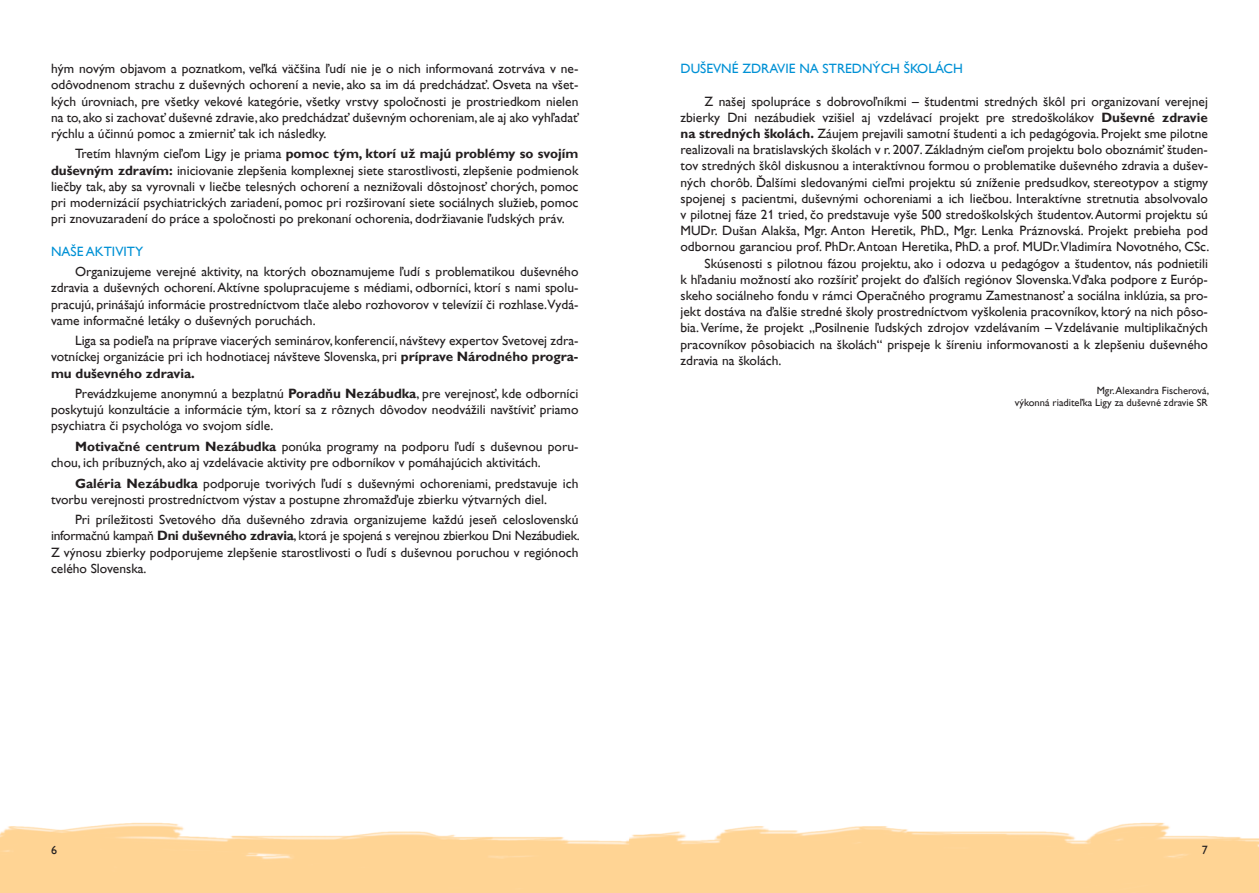
<style>
.page{position:relative;width:1259px;height:893px;background:#fff}
.page>*{position:absolute;margin:0;border:0;box-sizing:border-box;transform-origin:0 0}
.t1{font:13.5px/16.2px "Hq Sans Pro TT";color:#231f20;text-align:justify}
.t2{font:13.5px "Hq Sans Pro TT";color:#0091d5}
.t3{font:12px "Hq Sans Pro TT";color:#231f20}
.t4{font:10.5px/12.6px "Hq Sans Pro TT";color:#231f20;text-align:right}
.s1{font-weight:700}
</style>
<div class="page">
<img style="left:0;top:822px;width:1259px;height:71px">
<p class="t1" style="left:51px;top:62px;width:529px">hým novým objavom a poznatkom, veľká väčšina ľudí nie je o nich informovaná zotrváva v ne&shy;odôvodnenom strachu z duševných ochorení a nevie, ako sa im dá predchádzať. Osveta na všet&shy;kých úrovniach, pre všetky vekové kategórie, všetky vrstvy spoločnosti je prostriedkom nielen na to, ako si zachovať duševné zdravie, ako predchádzať duševným ochoreniam, ale aj ako vyhľadať rýchlu a účinnú pomoc a zmierniť tak ich následky.</p>
<p class="t1" style="left:51px;top:147px;width:529px;text-indent:24px">Tretím hlavným cieľom Ligy je priama <span class="s1">pomoc tým, ktorí už majú problémy so svojím duševným zdravím:</span> iniciovanie zlepšenia komplexnej siete starostlivosti, zlepšenie podmienok liečby tak, aby sa vyrovnali v liečbe telesných ochorení a neznižovali dôstojnosť chorých, pomoc pri modernizácií psychiatrických zariadení, pomoc pri rozširovaní siete sociálnych služieb, pomoc pri znovuzaradení do práce a spoločnosti po prekonaní ochorenia, dodržiavanie ľudských práv.</p>
<p class="t2" style="left:51px;top:246px;width:94px">NAŠE AKTIVITY</p>
<p class="t1" style="left:51px;top:265px;width:529px;text-indent:24px">Organizujeme verejné aktivity, na ktorých oboznamujeme ľudí s problematikou duševného zdravia a duševných ochorení. Aktívne spolupracujeme s médiami, odborníci, ktorí s nami spolu&shy;pracujú, prinášajú informácie prostredníctvom tlače alebo rozhovorov v televízií či rozhlase.Vydá&shy;vame informačné letáky o duševných poruchách.</p>
<p class="t1" style="left:51px;top:334px;width:529px;text-indent:24px">Liga sa podieľa na príprave viacerých seminárov, konferencií, návštevy expertov Svetovej zdra&shy;votníckej organizácie pri ich hodnotiacej návšteve Slovenska, pri <span class="s1">príprave Národného progra&shy;mu duševného zdravia.</span></p>
<p class="t1" style="left:51px;top:387px;width:529px;text-indent:24px">Prevádzkujeme anonymnú a bezplatnú <span class="s1">Poradňu Nezábudka</span>, pre verejnosť, kde odborníci poskytujú konzultácie a informácie tým, ktorí sa z rôznych dôvodov neodvážili navštíviť priamo psychiatra či psychológa vo svojom sídle.</p>
<p class="t1" style="left:51px;top:439px;width:529px;text-indent:24px"><span class="s1">Motivačné centrum Nezábudka</span> ponúka programy na podporu ľudí s duševnou poru&shy;chou, ich príbuzných, ako aj vzdelávacie aktivity pre odborníkov v pomáhajúcich aktivitách.</p>
<p class="t1" style="left:51px;top:476px;width:529px;text-indent:24px"><span class="s1">Galéria Nezábudka</span> podporuje tvorivých ľudí s duševnými ochoreniami, predstavuje ich tvorbu verejnosti prostredníctvom výstav a postupne zhromažďuje zbierku výtvarných diel.</p>
<p class="t1" style="left:51px;top:513px;width:530px;text-indent:24px">Pri príležitosti Svetového dňa duševného zdravia organizujeme každú jeseň celoslovenskú informačnú kampaň <span class="s1">Dni duševného zdravia</span>, ktorá je spojená s verejnou zbierkou Dni Nezábudiek.<br>Z výnosu zbierky podporujeme zlepšenie starostlivosti o ľudí s duševnou poruchou v regiónoch celého Slovenska.</p>
<p class="t2" style="left:680px;top:64px;width:284px">DUŠEVNÉ ZDRAVIE NA STREDNÝCH ŠKOLÁCH</p>
<p class="t1" style="left:704px;top:94px;width:505px">Z našej spolupráce s dobrovoľníkmi – študentmi stredných škôl pri organizovaní verejnej</p>
<p class="t1" style="left:680px;top:110px;width:529px">zbierky Dni nezábudiek vzišiel aj vzdelávací projekt pre stredoškolákov <span class="s1">Duševné zdravie</span></p>
<p class="t1" style="left:680px;top:127px;width:529px"><span class="s1">na stredných školách.</span> Záujem prejavili samotní študenti a ich pedagógovia. Projekt sme pilotne</p>
<p class="t1" style="left:680px;top:143px;width:529px">realizovali na bratislavských školách v r. 2007. Základným cieľom projektu bolo oboznámiť študen-</p>
<p class="t1" style="left:680px;top:159px;width:529px">tov stredných škôl diskusnou a interaktívnou formou o problematike duševného zdravia a dušev-</p>
<p class="t1" style="left:680px;top:175px;width:529px">ných chorôb. Ďalšími sledovanými cieľmi projektu sú zníženie predsudkov, stereotypov a stigmy</p>
<p class="t1" style="left:680px;top:191px;width:529px">spojenej s pacientmi, duševnými ochoreniami a ich liečbou. Interaktívne stretnutia absolvovalo</p>
<p class="t1" style="left:680px;top:208px;width:529px">v pilotnej fáze 21 tried, čo predstavuje vyše 500 stredoškolských študentov. Autormi projektu sú</p>
<p class="t1" style="left:680px;top:224px;width:529px">MUDr. Dušan Alakša, Mgr. Anton Heretik, PhD., Mgr. Lenka Práznovská. Projekt prebieha pod</p>
<p class="t1" style="left:680px;top:240px;width:530px">odbornou garanciou prof. PhDr. Antoan Heretika, PhD. a prof. MUDr. Vladimíra Novotného, CSc.</p>
<p class="t1" style="left:704px;top:256px;width:505px">Skúsenosti s pilotnou fázou projektu, ako i odozva u pedagógov a študentov, nás podnietili</p>
<p class="t1" style="left:680px;top:272px;width:529px">k hľadaniu možností ako rozšíriť projekt do ďalších regiónov Slovenska.Vďaka podpore z Európ-</p>
<p class="t1" style="left:680px;top:289px;width:529px">skeho sociálneho fondu v rámci Operačného programu Zamestnanosť a sociálna inklúzia, sa pro-</p>
<p class="t1" style="left:680px;top:305px;width:529px">jekt dostáva na ďalšie stredné školy prostredníctvom vyškolenia pracovníkov, ktorý na nich pôso-</p>
<p class="t1" style="left:680px;top:321px;width:529px">bia. Veríme, že projekt „Posilnenie ľudských zdrojov vzdelávaním – Vzdelávanie multiplikačných</p>
<p class="t1" style="left:680px;top:337px;width:529px">pracovníkov pôsobiacich na školách“ prispeje k šíreniu informovanosti a k zlepšeniu duševného</p>
<p class="t1" style="left:680px;top:353px;width:102px">zdravia na školách.</p>
<p class="t4" style="left:1015px;top:385px;width:196px">Mgr. Alexandra Fischerová,<br>výkonná riaditeľka Ligy za duševné zdravie SR</p>
<p class="t3" style="left:51px;top:845px;width:7px">6</p>
<p class="t3" style="left:1202px;top:845px;width:7px">7</p>
</div>
